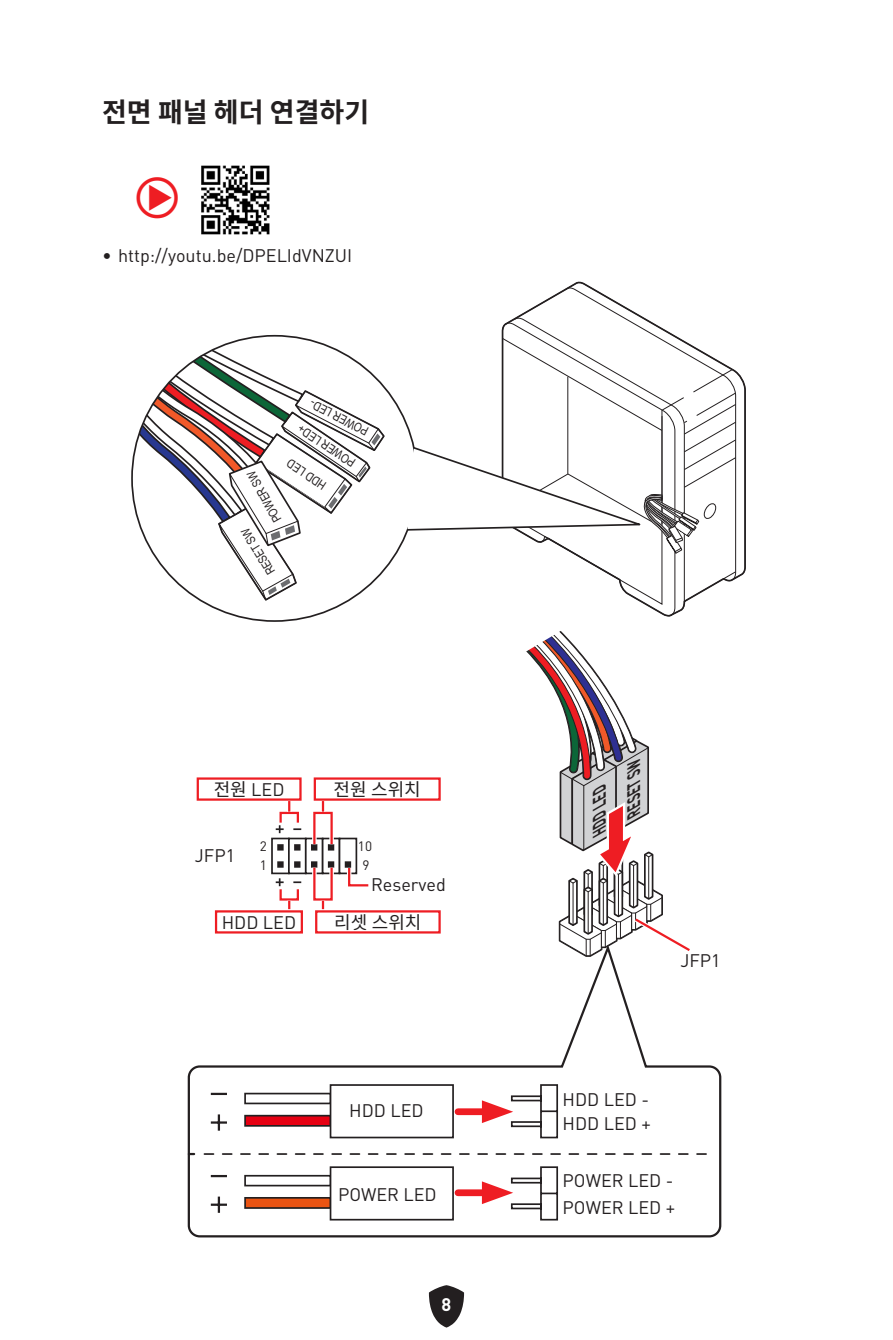
<style>
.page{position:relative;width:893px;height:1340px;background:#fff}
.page>*{position:absolute;margin:0;border:0;box-sizing:border-box;transform-origin:0 0}
.t1{font:700 42.75px "MSI Din Pro Noto CJK";color:#ee1d23}
.t2{font:700 27px "MSI Din Pro Noto CJK";color:#231f20}
.t3{font:18px/24.8px "MSI Din Pro Noto CJK";color:#231f20}
.t4{font:italic 700 18px "DIN Pro";color:#231f20;scale:.66 1}
.t5{font:700 18px "MSI Din Pro Noto CJK";color:#fff}
.t6{font:italic 700 17.78px "DIN Pro";color:#231f20;scale:.66 1}
.t7{font:13.5px/19.1px "MSI Din Pro Noto CJK";color:#231f20;text-align:center}
.t8{font:12.15px "Arial Narrow";color:#231f20}
.s1{font-weight:700}
</style>
<div class="page">
<svg style="left:429px;top:1285px;width:35px;height:42px"></svg>
<img style="left:201px;top:165px;width:69px;height:70px">
<svg style="left:526px;top:631px;width:150px;height:310px"></svg>
<svg style="left:187px;top:941px;width:535px;height:297px"></svg>
<div style="left:245px;top:1115px;width:86px;height:10px;background:#e60012"></div>
<div style="left:244px;top:1114px;width:87px;height:12px;border:2px solid #231f20"></div>
<div style="left:245px;top:1093px;width:86px;height:10px;background:#fff"></div>
<div style="left:244px;top:1092px;width:87px;height:12px;border:2px solid #231f20"></div>
<div style="left:331px;top:1085px;width:122px;height:52px;background:#fff"></div>
<div style="left:330px;top:1084px;width:124px;height:54px;border:2px solid #231f20"></div>
<svg style="left:211px;top:1114px;width:16px;height:16px"></svg>
<hr style="left:211px;top:1092px;width:16px;height:3px;background:#231f20">
<div style="left:245px;top:1197px;width:86px;height:10px;background:#ea5413"></div>
<div style="left:244px;top:1196px;width:87px;height:12px;border:2px solid #231f20"></div>
<div style="left:245px;top:1175px;width:86px;height:10px;background:#fff"></div>
<div style="left:244px;top:1174px;width:87px;height:12px;border:2px solid #231f20"></div>
<div style="left:331px;top:1167px;width:122px;height:52px;background:#fff"></div>
<div style="left:330px;top:1166px;width:124px;height:54px;border:2px solid #231f20"></div>
<svg style="left:211px;top:1196px;width:16px;height:16px"></svg>
<hr style="left:211px;top:1174px;width:16px;height:3px;background:#231f20">
<svg style="left:189px;top:1152px;width:5px;height:3px"></svg>
<svg style="left:204px;top:1153px;width:502px;height:1px"></svg>
<div style="left:458px;top:1108px;width:36px;height:7px;background:#ee1d23"></div>
<svg style="left:482px;top:1083px;width:77px;height:56px"></svg>
<div style="left:458px;top:1189px;width:36px;height:7px;background:#ee1d23"></div>
<svg style="left:482px;top:1165px;width:77px;height:56px"></svg>
<svg style="left:501px;top:282px;width:245px;height:335px"></svg>
<svg style="left:406px;top:337px;width:337px;height:268px"></svg>
<svg style="left:132px;top:336px;width:254px;height:266px"></svg>
<div style="left:271px;top:837px;width:19px;height:37px;border:2px solid #231f20"></div>
<div style="left:288px;top:837px;width:19px;height:37px;border:2px solid #231f20"></div>
<div style="left:305px;top:837px;width:18px;height:37px;border:2px solid #231f20"></div>
<div style="left:322px;top:837px;width:18px;height:37px;border:2px solid #231f20"></div>
<div style="left:339px;top:837px;width:18px;height:37px;border:2px solid #231f20"></div>
<div style="left:277px;top:861px;width:7px;height:6px;border:2px solid #231f20"></div>
<div style="left:277px;top:844px;width:7px;height:6px;border:2px solid #231f20"></div>
<svg style="left:294px;top:861px;width:6px;height:6px"></svg>
<svg style="left:294px;top:844px;width:6px;height:6px"></svg>
<svg style="left:311px;top:861px;width:6px;height:6px"></svg>
<svg style="left:311px;top:844px;width:6px;height:6px"></svg>
<svg style="left:328px;top:861px;width:6px;height:4px"></svg>
<svg style="left:328px;top:846px;width:6px;height:4px"></svg>
<div style="left:196px;top:776px;width:107px;height:25px;border:4px solid #fff"></div>
<div style="left:197px;top:777px;width:105px;height:23px;border:2px solid #ee1d23"></div>
<div style="left:313px;top:776px;width:129px;height:25px;border:4px solid #fff"></div>
<div style="left:314px;top:777px;width:127px;height:23px;border:2px solid #ee1d23"></div>
<div style="left:278px;top:810px;width:22px;height:14px;border:4px solid #fff"></div>
<div style="left:279px;top:811px;width:20px;height:12px;border:2px solid #ee1d23"></div>
<svg style="left:288px;top:801px;width:2px;height:10px"></svg>
<div style="left:312px;top:810px;width:22px;height:36px;border:4px solid #fff"></div>
<div style="left:313px;top:811px;width:20px;height:34px;border:2px solid #ee1d23"></div>
<hr style="left:321px;top:801px;width:4px;height:10px;background:#fce3e4">
<svg style="left:322px;top:801px;width:2px;height:10px"></svg>
<div style="left:278px;top:887px;width:22px;height:14px;border:4px solid #fff"></div>
<div style="left:279px;top:888px;width:20px;height:12px;border:2px solid #ee1d23"></div>
<svg style="left:288px;top:900px;width:2px;height:9px"></svg>
<div style="left:312px;top:865px;width:22px;height:36px;border:4px solid #fff"></div>
<div style="left:313px;top:866px;width:20px;height:34px;border:2px solid #ee1d23"></div>
<svg style="left:321px;top:900px;width:4px;height:9px"></svg>
<svg style="left:322px;top:900px;width:2px;height:9px"></svg>
<svg style="left:345px;top:861px;width:24px;height:26px"></svg>
<svg style="left:276px;top:825px;width:8px;height:8px"></svg>
<svg style="left:276px;top:878px;width:8px;height:8px"></svg>
<svg style="left:293px;top:828px;width:8px;height:2px"></svg>
<svg style="left:293px;top:881px;width:8px;height:2px"></svg>
<div style="left:314px;top:909px;width:128px;height:25px;border:4px solid #fff"></div>
<div style="left:315px;top:910px;width:126px;height:23px;border:2px solid #ee1d23"></div>
<div style="left:214px;top:909px;width:90px;height:25px;border:4px solid #fff"></div>
<div style="left:215px;top:910px;width:88px;height:23px;border:2px solid #ee1d23"></div>
<h2 class="t2" style="left:102px;top:97px;width:269px">전면 패널 헤더 연결하기</h2>
<h1 class="t1" style="left:136px;top:175px;width:44px">⚽</h1>
<p class="t3" style="left:102px;top:243px;width:252px"><span class="s1">∙</span> http://youtu.be/DPELIdVNZUI</p>
<p class="t8" style="left:363px;top:440px;width:68px;rotate:-152deg">POWER LED-</p>
<p class="t8" style="left:320px;top:494px;width:46px;rotate:-146deg">HDD LED</p>
<p class="t8" style="left:349px;top:471px;width:68px;rotate:-146deg">POWER LED+</p>
<p class="t8" style="left:270px;top:526px;width:58px;rotate:-119deg">POWER SW</p>
<p class="t8" style="left:264px;top:578px;width:54px;rotate:-121deg">RESET SW</p>
<p class="t3" style="left:214px;top:777px;width:72px">전원 LED</p>
<p class="t3" style="left:334px;top:777px;width:89px">전원 스위치</p>
<p class="t3" style="left:195px;top:843px;width:42px">JFP1</p>
<p class="t7" style="left:260px;top:836px;width:9px">2</p>
<p class="t7" style="left:358px;top:836px;width:16px">10<br>9</p>
<p class="t7" style="left:260px;top:855px;width:9px">1</p>
<p class="t3" style="left:371px;top:872px;width:76px">Reserved</p>
<p class="t3" style="left:222px;top:910px;width:76px">HDD LED</p>
<p class="t3" style="left:334px;top:910px;width:89px">리셋 스위치</p>
<p class="t4" style="left:584px;top:832px;width:99px;rotate:-90deg">HDDLED</p>
<p class="t6" style="left:619px;top:813px;width:112px;rotate:-90deg">RESETSW</p>
<p class="t3" style="left:680px;top:948px;width:42px">JFP1</p>
<p class="t3" style="left:349px;top:1098px;width:76px">HDD LED</p>
<p class="t3" style="left:563px;top:1087px;width:90px">HDD LED -<br>HDD LED +</p>
<p class="t3" style="left:338px;top:1182px;width:100px">POWER LED</p>
<p class="t5" style="left:442px;top:1293px;width:11px">8</p>
<p class="t3" style="left:563px;top:1166px;width:114px;line-height:27px">POWER LED -<br>POWER LED +</p>
</div>
